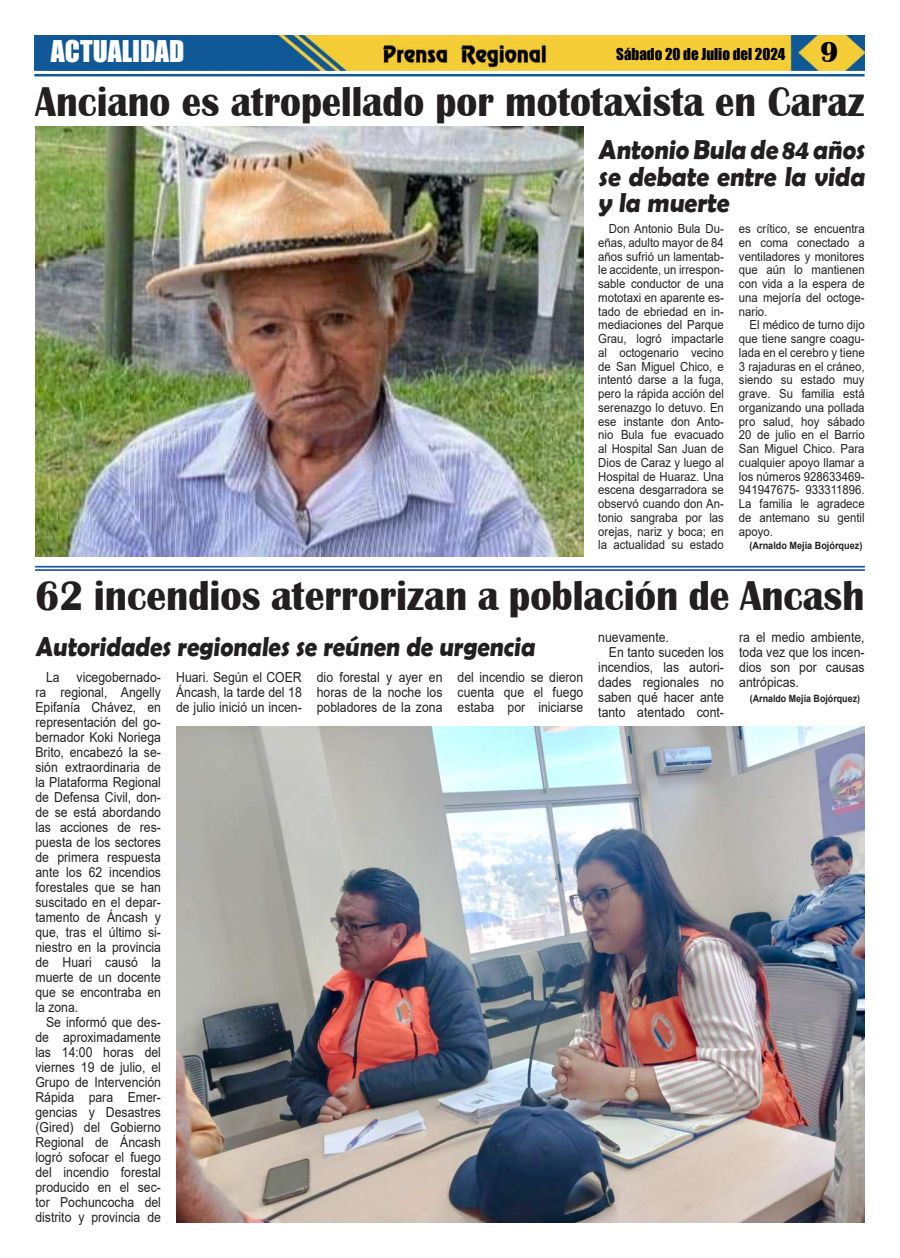
<style>
.page{position:relative;width:900px;height:1258px;background:#fff}
.page>*{position:absolute;margin:0;border:0;box-sizing:border-box;transform-origin:0 0}
.t1{font:700 42.88px "Britannic";color:#231f20;scale:.9 1}
.t2{font:700 42.88px "Britannic";color:#231f20;scale:.92 1}
.t3{font:700 27.5px/26.2px "Berlin Sans FB Demi";color:#231f20;text-align:justify;scale:.93 1}
.t4{font:700 27.5px "Berlin Sans FB Demi";color:#231f20;scale:.9 1}
.t5{font:27.5px "Impact";color:#fff}
.t6{font:15px "Impact";color:#000}
.t7{font:13.75px/15px "Arial";color:#231f20;text-align:justify;scale:.89 1}
.t8{font:12.5px/13.8px "Arial";color:#231f20;text-align:justify;scale:.91 1}
.t9{font:700 10px "Arial";color:#231f20;scale:.91 1}
.t10{font:700 10px "Arial";color:#231f20;scale:.89 1}
.s1{font-family:"Britannic";font-weight:700;font-size:30px}
</style>
<div class="page">
<img style="left:34px;top:35px;width:831px;height:35px">
<hr style="left:34px;top:74px;width:831px;height:2px;background:#0f5998">
<img style="left:380px;top:41px;width:169px;height:27px">
<hr style="left:35px;top:566px;width:830px;height:1px;background:#1a53a2">
<hr style="left:35px;top:569px;width:830px;height:2px;background:#1a53a2">
<img style="left:35px;top:127px;width:548px;height:429px">
<img style="left:176px;top:726px;width:689px;height:496px">
<h2 class="t5" style="left:51px;top:37px;width:135px">ACTUALIDAD</h2>
<p class="t6" style="left:616px;top:46px;width:224px">Sábado 20 de Julio del 2024 <span class="s1">9</span></p>
<h1 class="t1" style="left:35px;top:86px;width:923px">Anciano es atropellado por mototaxista en Caraz</h1>
<h2 class="t3" style="left:598px;top:136px;width:291px">Antonio Bula de 84 años se debate entre la vida y la muerte</h2>
<p class="t8" style="left:598px;top:223px;width:140px;text-indent:11px">Don Antonio Bula Du&shy;eñas, adulto mayor de 84 años sufrió un lamentab&shy;le accidente, un irrespon&shy;sable conductor de una mototaxi en aparente es&shy;tado de ebriedad en in&shy;mediaciones del Parque Grau, logró impactarle al octogenario vecino de San Miguel Chico, e intentó darse a la fuga, pero la rápida acción del serenazgo lo detuvo. En ese instante don Anto&shy;nio Bula fue evacuado al Hospital San Juan de Dios de Caraz y luego al Hospital de Huaraz. Una escena desgarradora se observó cuando don An&shy;tonio sangraba por las orejas, nariz y boca; en la actualidad su estado</p>
<p class="t8" style="left:739px;top:223px;width:140px">es crítico, se encuentra en coma conectado a ventiladores y monitores que aún lo mantienen con vida a la espera de una mejoría del octoge&shy;nario.</p>
<p class="t8" style="left:739px;top:319px;width:140px;text-indent:11px">El médico de turno dijo que tiene sangre coagu&shy;lada en el cerebro y tiene 3 rajaduras en el cráneo, siendo su estado muy grave. Su familia está organizando una pollada pro salud, hoy sábado 20 de julio en el Barrio San Miguel Chico. Para cualquier apoyo llamar a los números 928633469- 941947675- 933311896.<br>La familia le agradece de antemano su gentil apoyo.</p>
<p class="t9" style="left:750px;top:542px;width:125px">(Arnaldo Mejía Bojórquez)</p>
<h1 class="t2" style="left:35px;top:581px;width:903px">62 incendios aterrorizan a población de Ancash</h1>
<h2 class="t4" style="left:35px;top:630px;width:560px">Autoridades regionales se reúnen de urgencia</h2>
<p class="t7" style="left:35px;top:670px;width:143px;text-indent:11px">La vicegobernado&shy;ra regional, Angelly Epifanía Chávez, en representación del go&shy;bernador Koki Noriega Brito, encabezó la se&shy;sión extraordinaria de la Plataforma Regional de Defensa Civil, don&shy;de se está abordando las acciones de res&shy;puesta de los sectores de primera respuesta ante los 62 incendios forestales que se han suscitado en el depar&shy;tamento de Áncash y que, tras el último si&shy;niestro en la provincia de Huari causó la muerte de un docente que se encontraba en la zona.</p>
<p class="t7" style="left:35px;top:1015px;width:143px;text-indent:11px">Se informó que des&shy;de aproximadamente las 14:00 horas del viernes 19 de julio, el Grupo de Intervención Rápida para Emer&shy;gencias y Desastres (Gired) del Gobierno Regional de Áncash logró sofocar el fuego del incendio forestal producido en el sec&shy;tor Pochuncocha del distrito y provincia de</p>
<p class="t7" style="left:176px;top:670px;width:143px">Huari. Según el COER Áncash, la tarde del 18 de julio inició un incen-</p>
<p class="t7" style="left:317px;top:670px;width:143px">dio forestal y ayer en horas de la noche los pobladores de la zona</p>
<p class="t7" style="left:458px;top:670px;width:143px">del incendio se dieron cuenta que el fuego estaba por iniciarse</p>
<p class="t7" style="left:598px;top:631px;width:81px">nuevamente.</p>
<p class="t7" style="left:609px;top:646px;width:131px">En tanto suceden los</p>
<p class="t7" style="left:598px;top:661px;width:143px">incendios, las autori-</p>
<p class="t7" style="left:598px;top:676px;width:143px">dades regionales no</p>
<p class="t7" style="left:598px;top:691px;width:143px">saben qué hacer ante</p>
<p class="t7" style="left:598px;top:706px;width:143px">tanto atentado cont-</p>
<p class="t7" style="left:739px;top:631px;width:142px">ra el medio ambiente, toda vez que los incen&shy;dios son por causas antrópicas.</p>
<p class="t10" style="left:750px;top:695px;width:125px">(Arnaldo Mejía Bojórquez)</p>
</div>
